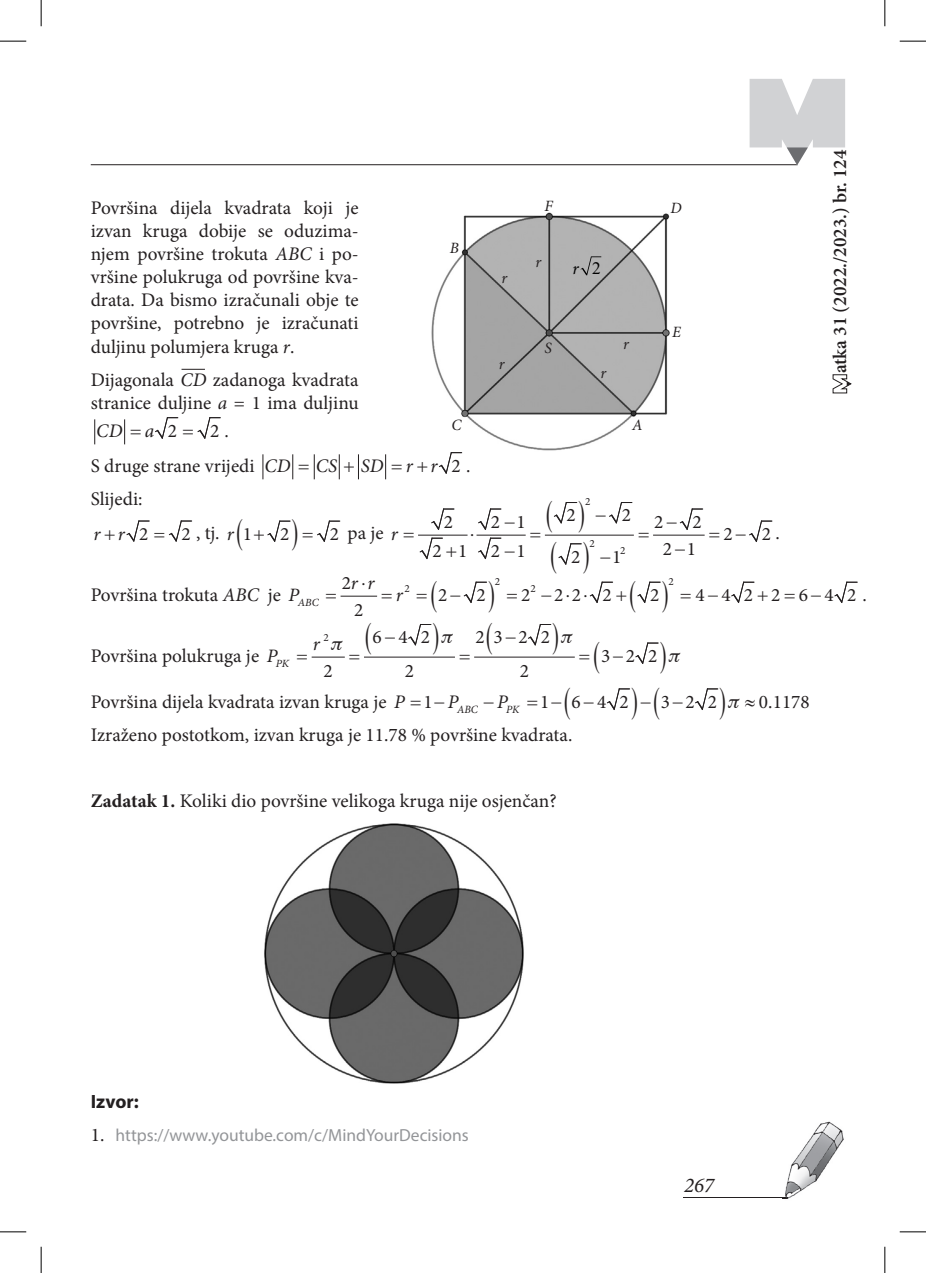
<style>
.page{position:relative;width:926px;height:1273px;background:#fff}
.page>*{position:absolute;margin:0;border:0;box-sizing:border-box;transform-origin:0 0}
.t1{font:italic 21px "Minion Pro";color:#231f20}
.t2{font:19.25px/23.1px "Minion Pro";color:#231f20;text-align:justify}
.t3{font:600 19.25px "Minion Pro";color:#231f20}
.t4{font:italic 19.25px "Minion Pro";letter-spacing:.005em;color:#231f20}
.literatura{font:700 19.25px "Myriad Pro";color:#231f20}
.t5{font:19.07px "Minion Pro";letter-spacing:.745em;color:#231f20}
.t6{font:italic 19.07px "Minion Pro";color:#231f20}
.t7{font:18.9px "Minion Pro";letter-spacing:.85em;color:#231f20}
.t8{font:italic 18.9px "Minion Pro";color:#231f20}
.t9{font:18.9px "Symbol";color:#231f20}
.t10{font:italic 18.72px "Minion Pro";color:#231f20}
.t11{font:17.5px "Myriad Pro";color:#939598}
.t12{font:italic 17.32px "Minion Pro";color:#000}
.t13{font:italic 15.75px "Minion Pro";color:#231f20}
.t14{font:italic 11.2px "Minion Pro";color:#231f20}
.t15{font:11.03px "Minion Pro";color:#231f20}
.t16{font:italic 11.03px "Minion Pro";color:#231f20}
.s1{font-style:italic}
.s2{font-style:normal}
.s3{font-family:"Times New Roman";font-style:normal}
.s4{font-size:18.72px}
.s5{font-style:italic;font-size:18.9px}
.s6{font-size:18.9px}
.s7{font-style:italic;font-size:19.07px}
.s8{font-size:19.25px}
.s9{font-weight:700}
.s10{font-family:"Minion Pro";font-size:19.25px;color:#231f20}
</style>
<div class="page">
<hr style="left:91px;top:164px;width:706px;height:1px;background:#231f20">
<svg style="left:749px;top:79px;width:96px;height:86px"></svg>
<hr style="left:683px;top:1197px;width:104px;height:1px;background:#231f20">
<img style="left:782px;top:1121px;width:62px;height:78px">
<svg style="left:832px;top:374px;width:20px;height:20px"></svg>
<svg style="left:262px;top:455px;width:1px;height:24px"></svg>
<svg style="left:292px;top:455px;width:1px;height:24px"></svg>
<svg style="left:385px;top:455px;width:1px;height:24px"></svg>
<svg style="left:439px;top:452px;width:22px;height:22px"></svg>
<img style="left:431px;top:212px;width:239px;height:239px">
<svg style="left:580px;top:256px;width:21px;height:19px"></svg>
<svg style="left:181px;top:369px;width:24px;height:1px"></svg>
<svg style="left:94px;top:420px;width:1px;height:24px"></svg>
<svg style="left:124px;top:420px;width:1px;height:24px"></svg>
<svg style="left:431px;top:508px;width:23px;height:22px"></svg>
<hr style="left:418px;top:535px;width:49px;height:1px;background:#231f20">
<hr style="left:477px;top:535px;width:48px;height:1px;background:#231f20">
<hr style="left:545px;top:535px;width:88px;height:1px;background:#231f20">
<svg style="left:679px;top:508px;width:23px;height:22px"></svg>
<hr style="left:653px;top:535px;width:51px;height:1px;background:#231f20">
<svg style="left:749px;top:520px;width:22px;height:22px"></svg>
<hr style="left:341px;top:596px;width:35px;height:1px;background:#231f20">
<svg style="left:834px;top:581px;width:23px;height:22px"></svg>
<hr style="left:312px;top:657px;width:32px;height:1px;background:#231f20">
<hr style="left:364px;top:657px;width:90px;height:1px;background:#231f20">
<hr style="left:474px;top:657px;width:100px;height:1px;background:#231f20">
<img style="left:264px;top:823px;width:260px;height:261px">
<svg style="left:0;top:41px;width:26px;height:1px"></svg>
<svg style="left:899px;top:41px;width:27px;height:1px"></svg>
<svg style="left:0;top:1231px;width:26px;height:1px"></svg>
<svg style="left:899px;top:1231px;width:27px;height:1px"></svg>
<svg style="left:41px;top:0;width:1px;height:26px"></svg>
<svg style="left:41px;top:1247px;width:1px;height:26px"></svg>
<svg style="left:884px;top:0;width:1px;height:26px"></svg>
<svg style="left:884px;top:1247px;width:1px;height:26px"></svg>
<svg style="left:313px;top:455px;width:2px;height:24px"></svg>
<svg style="left:339px;top:455px;width:20px;height:24px"></svg>
<svg style="left:155px;top:417px;width:65px;height:22px"></svg>
<svg style="left:126px;top:520px;width:65px;height:22px"></svg>
<svg style="left:317px;top:520px;width:23px;height:22px"></svg>
<svg style="left:267px;top:520px;width:24px;height:22px"></svg>
<svg style="left:553px;top:502px;width:25px;height:22px"></svg>
<svg style="left:558px;top:543px;width:24px;height:22px"></svg>
<svg style="left:419px;top:537px;width:24px;height:22px"></svg>
<svg style="left:463px;top:581px;width:24px;height:22px"></svg>
<svg style="left:589px;top:581px;width:72px;height:22px"></svg>
<svg style="left:731px;top:581px;width:24px;height:22px"></svg>
<svg style="left:408px;top:624px;width:24px;height:22px"></svg>
<svg style="left:528px;top:624px;width:24px;height:22px"></svg>
<svg style="left:635px;top:642px;width:24px;height:22px"></svg>
<svg style="left:695px;top:688px;width:24px;height:22px"></svg>
<svg style="left:609px;top:502px;width:23px;height:22px"></svg>
<svg style="left:476px;top:508px;width:39px;height:51px"></svg>
<svg style="left:607px;top:688px;width:23px;height:22px"></svg>
<p class="t2" style="left:91px;top:196px;width:269px">Površina dijela kvadrata koji je izvan kruga dobije se oduzima&shy;njem površine trokuta <span class="s1">ABC</span> i po&shy;vršine polukruga od površine kva&shy;drata. Da bismo izračunali obje te površine, potrebno je izračunati duljinu polumjera kruga <span class="s1">r</span>.</p>
<p class="t2" style="left:91px;top:368px;width:269px">Dijagonala <span class="s1">CD</span> zadanoga kvadrata stranice duljine <span class="s1">a</span> = 1 ima duljinu</p>
<p class="t4" style="left:96px;top:417px;width:82px">CD a<span class="s2">2</span></p>
<p class="t2" style="left:210px;top:419px;width:20px">2 .</p>
<p class="t13" style="left:450px;top:237px;width:11px">B</p>
<p class="t13" style="left:451px;top:414px;width:12px">C</p>
<p class="t13" style="left:501px;top:267px;width:7px">r</p>
<p class="t13" style="left:499px;top:353px;width:7px">r</p>
<p class="t13" style="left:544px;top:196px;width:10px">F</p>
<p class="t13" style="left:670px;top:198px;width:13px">D</p>
<p class="t13" style="left:535px;top:252px;width:7px">r</p>
<p class="t12" style="left:572px;top:257px;width:30px">r <span class="s3">2</span></p>
<p class="t13" style="left:544px;top:337px;width:9px">S</p>
<p class="t13" style="left:600px;top:362px;width:7px">r</p>
<p class="t13" style="left:623px;top:333px;width:7px">r</p>
<p class="t13" style="left:632px;top:414px;width:12px">A</p>
<p class="t13" style="left:672px;top:322px;width:10px">E</p>
<p class="t2" style="left:91px;top:454px;width:165px">S druge strane vrijedi</p>
<p class="t4" style="left:264px;top:452px;width:27px">CD</p>
<p class="t4" style="left:316px;top:452px;width:156px">CS SD r r <span class="s2">2.</span></p>
<p class="t2" style="left:91px;top:487px;width:53px">Slijedi:</p>
<p class="t15" style="left:585px;top:494px;width:7px">2</p>
<p class="t15" style="left:589px;top:536px;width:7px">2</p>
<p class="t5" style="left:566px;top:502px;width:11px">2</p>
<p class="t5" style="left:622px;top:502px;width:11px">2</p>
<p class="t5" style="left:444px;top:509px;width:11px">2</p>
<p class="t5" style="left:491px;top:509px;width:36px">2 1</p>
<p class="t5" style="left:654px;top:509px;width:24px">2−</p>
<p class="t5" style="left:692px;top:509px;width:11px">2</p>
<p class="t10" style="left:93px;top:521px;width:57px">rr<span class="s2">2</span></p>
<p class="t2" style="left:182px;top:522px;width:72px"><span class="s4">2</span> , tj. <span class="s5">r</span> <span class="s6">1</span></p>
<p class="t7" style="left:280px;top:521px;width:11px">2</p>
<p class="t2" style="left:330px;top:522px;width:70px"><span class="s6">2</span> pa je <span class="s7">r</span></p>
<p class="t5" style="left:432px;top:538px;width:95px">21 21</p>
<p class="t5" style="left:662px;top:536px;width:35px">2 1</p>
<p class="t15" style="left:620px;top:543px;width:7px">2</p>
<p class="t5" style="left:571px;top:544px;width:11px">2</p>
<p class="t5" style="left:600px;top:544px;width:23px">−1</p>
<p class="t5" style="left:723px;top:521px;width:24px">2−</p>
<p class="t5" style="left:761px;top:521px;width:19px">2<span class="s8">.</span></p>
<p class="t3" style="left:826px;top:373px;width:225px;rotate:-90deg">atka 31 (2022./2023.) br. 124</p>
<p class="t2" style="left:91px;top:583px;width:210px">Površina trokuta <span class="s1">ABC</span> je <span class="s5">P</span></p>
<p class="t16" style="left:298px;top:595px;width:22px">ABC</p>
<p class="t8" style="left:342px;top:570px;width:34px"><span class="s2">2</span>r r</p>
<p class="t15" style="left:404px;top:581px;width:7px">2</p>
<p class="t15" style="left:530px;top:581px;width:7px">2</p>
<p class="t7" style="left:438px;top:582px;width:24px">2−</p>
<p class="t7" style="left:476px;top:582px;width:11px">2</p>
<p class="t7" style="left:521px;top:582px;width:11px">2</p>
<p class="t7" style="left:554px;top:582px;width:59px">22 2</p>
<p class="t7" style="left:650px;top:582px;width:11px">2</p>
<p class="t7" style="left:695px;top:582px;width:173px">4422642<span class="s8">.</span></p>
<p class="t7" style="left:354px;top:597px;width:11px">2</p>
<p class="t15" style="left:495px;top:574px;width:7px">2</p>
<p class="t15" style="left:668px;top:574px;width:7px">2</p>
<p class="t8" style="left:396px;top:582px;width:9px">r</p>
<p class="t9" style="left:541px;top:582px;width:48px">−⋅⋅</p>
<p class="t2" style="left:91px;top:644px;width:188px">Površina polukruga je <span class="s7">P</span></p>
<p class="t16" style="left:276px;top:656px;width:15px">PK</p>
<p class="t15" style="left:323px;top:630px;width:7px">2</p>
<p class="t5" style="left:372px;top:624px;width:59px">642</p>
<p class="t5" style="left:475px;top:624px;width:76px">23 22</p>
<p class="t6" style="left:313px;top:631px;width:9px">r</p>
<p class="t5" style="left:323px;top:658px;width:11px">2</p>
<p class="t5" style="left:405px;top:658px;width:11px">2</p>
<p class="t5" style="left:520px;top:658px;width:11px">2</p>
<p class="t5" style="left:601px;top:643px;width:58px">322</p>
<p class="t2" style="left:91px;top:690px;width:316px">Površina dijela kvadrata izvan kruga je <span class="s1">P</span></p>
<p class="t2" style="left:423px;top:690px;width:37px">1−<span class="s1">P</span></p>
<p class="t2" style="left:483px;top:690px;width:147px">−<span class="s1">P</span><sub>PK</sub> 1 6 4 2</p>
<p class="t2" style="left:744px;top:690px;width:67px">≈ 0.1178</p>
<p class="t2" style="left:661px;top:690px;width:58px">322</p>
<p class="t14" style="left:457px;top:702px;width:22px">ABC</p>
<p class="t2" style="left:91px;top:723px;width:483px">Izraženo postotkom, izvan kruga je 11.78 % površine kvadrata.</p>
<p class="t2" style="left:91px;top:789px;width:467px"><span class="s9">Zadatak 1.</span> Koliki dio površine velikoga kruga nije osjenčan?</p>
<p class="literatura" style="left:91px;top:1088px;width:50px">Izvor:</p>
<p class="t11" style="left:91px;top:1124px;width:379px"><span class="s10">1.</span> https://www.youtube.com/c/MindYourDecisions</p>
<p class="t1" style="left:684px;top:1171px;width:32px">267</p>
</div>
